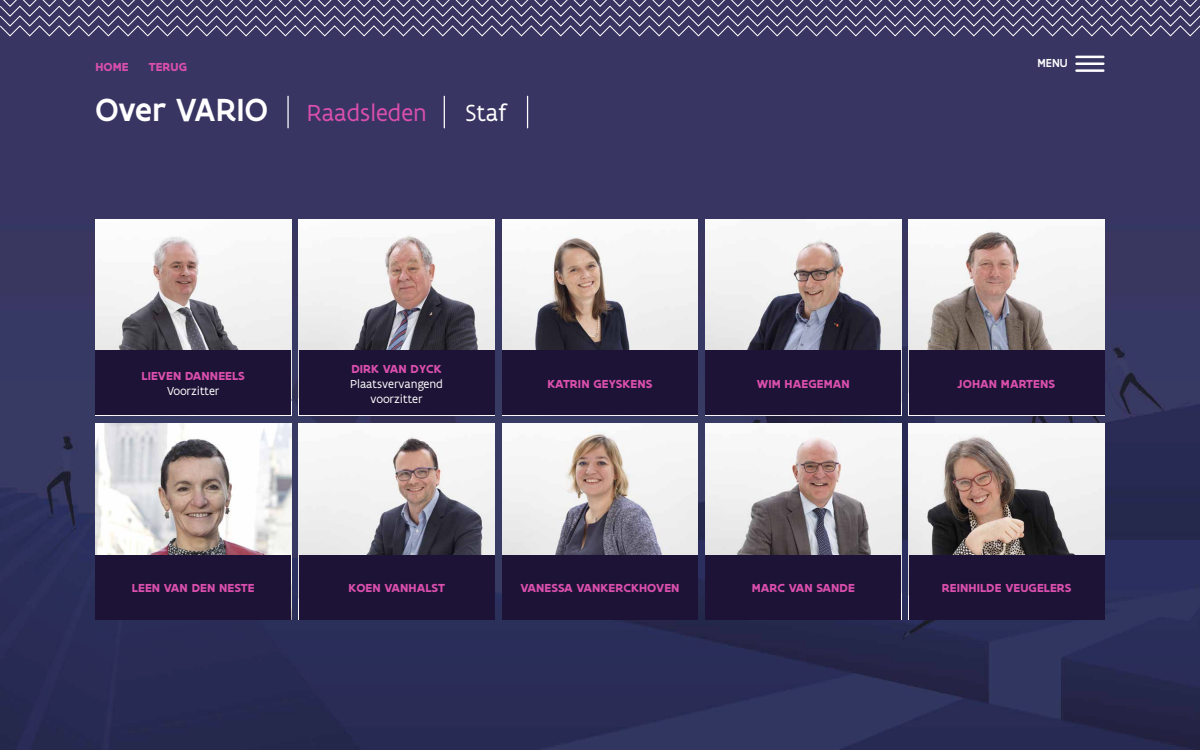
<style>
.page{position:relative;width:1200px;height:750px;background:#fff}
.page>*{position:absolute;margin:0;border:0;box-sizing:border-box;transform-origin:0 0}
.t1{font:25px "Flanders Art Sans";color:#da4fad}
.t2{font:25px "Flanders Art Sans";color:#fff}
.t3{font:700 12.5px "Flanders Art Sans";letter-spacing:.005em;color:#da4fad}
.t4{font:12.5px/15px "Flanders Art Sans";color:#fff;text-align:center}
.t5{font:500 12.5px "Flanders Art Sans";color:#fff}
.s1{font-weight:500;font-size:34.38px;color:#fff}
</style>
<div class="page">
<img style="left:0;top:36px;width:1200px;height:714px">
<hr style="left:287px;top:96px;width:2px;height:32px;background:#fff">
<hr style="left:444px;top:96px;width:1px;height:32px;background:#fff">
<hr style="left:527px;top:96px;width:1px;height:32px;background:#fff">
<img style="left:299px;top:219px;width:196px;height:132px">
<div style="left:299px;top:351px;width:196px;height:64px;background:#1d1336"></div>
<img style="left:95px;top:219px;width:196px;height:132px">
<div style="left:95px;top:351px;width:196px;height:64px;background:#1d1336"></div>
<img style="left:502px;top:219px;width:196px;height:132px">
<div style="left:502px;top:351px;width:196px;height:64px;background:#1d1336"></div>
<img style="left:705px;top:219px;width:196px;height:132px">
<div style="left:705px;top:351px;width:196px;height:64px;background:#1d1336"></div>
<img style="left:909px;top:219px;width:196px;height:132px">
<div style="left:909px;top:351px;width:196px;height:64px;background:#1d1336"></div>
<img style="left:95px;top:424px;width:196px;height:131px">
<div style="left:95px;top:555px;width:196px;height:65px;background:#1d1336"></div>
<img style="left:299px;top:424px;width:196px;height:131px">
<div style="left:299px;top:555px;width:196px;height:65px;background:#1d1336"></div>
<img style="left:502px;top:424px;width:196px;height:131px">
<div style="left:502px;top:555px;width:196px;height:65px;background:#1d1336"></div>
<img style="left:705px;top:424px;width:196px;height:131px">
<div style="left:705px;top:555px;width:196px;height:65px;background:#1d1336"></div>
<img style="left:909px;top:424px;width:196px;height:131px">
<div style="left:909px;top:555px;width:196px;height:65px;background:#1d1336"></div>
<hr style="left:1076px;top:56px;width:27px;height:2px;background:#fff">
<hr style="left:1076px;top:62px;width:27px;height:3px;background:#fff">
<hr style="left:1076px;top:69px;width:27px;height:3px;background:#fff">
<svg style="left:0;top:0;width:1200px;height:36px;background:#545178"></svg>
<p class="t3" style="left:95px;top:59px;width:35px">HOME</p>
<p class="t3" style="left:149px;top:59px;width:40px">TERUG</p>
<p class="t5" style="left:1038px;top:56px;width:32px">MENU</p>
<h1 class="t1" style="left:95px;top:98px;width:333px"><span class="s1">Over VARIO</span> Raadsleden</h1>
<h1 class="t2" style="left:466px;top:98px;width:42px">Staf</h1>
<p class="t3" style="left:142px;top:368px;width:105px">LIEVEN DANNEELS</p>
<p class="t4" style="left:167px;top:383px;width:54px">Voorzitter</p>
<p class="t3" style="left:351px;top:361px;width:92px">DIRK VAN DYCK</p>
<p class="t4" style="left:350px;top:376px;width:94px">Plaatsvervangend voorzitter</p>
<p class="t3" style="left:547px;top:376px;width:107px">KATRIN GEYSKENS</p>
<p class="t3" style="left:757px;top:376px;width:94px">WIM HAEGEMAN</p>
<p class="t3" style="left:958px;top:376px;width:98px">JOHAN MARTENS</p>
<p class="t3" style="left:132px;top:580px;width:124px">LEEN VAN DEN NESTE</p>
<p class="t3" style="left:348px;top:580px;width:98px">KOEN VANHALST</p>
<p class="t3" style="left:520px;top:580px;width:161px">VANESSA VANKERCKHOVEN</p>
<p class="t3" style="left:752px;top:580px;width:105px">MARC VAN SANDE</p>
<p class="t3" style="left:942px;top:580px;width:131px">REINHILDE VEUGELERS</p>
</div>
